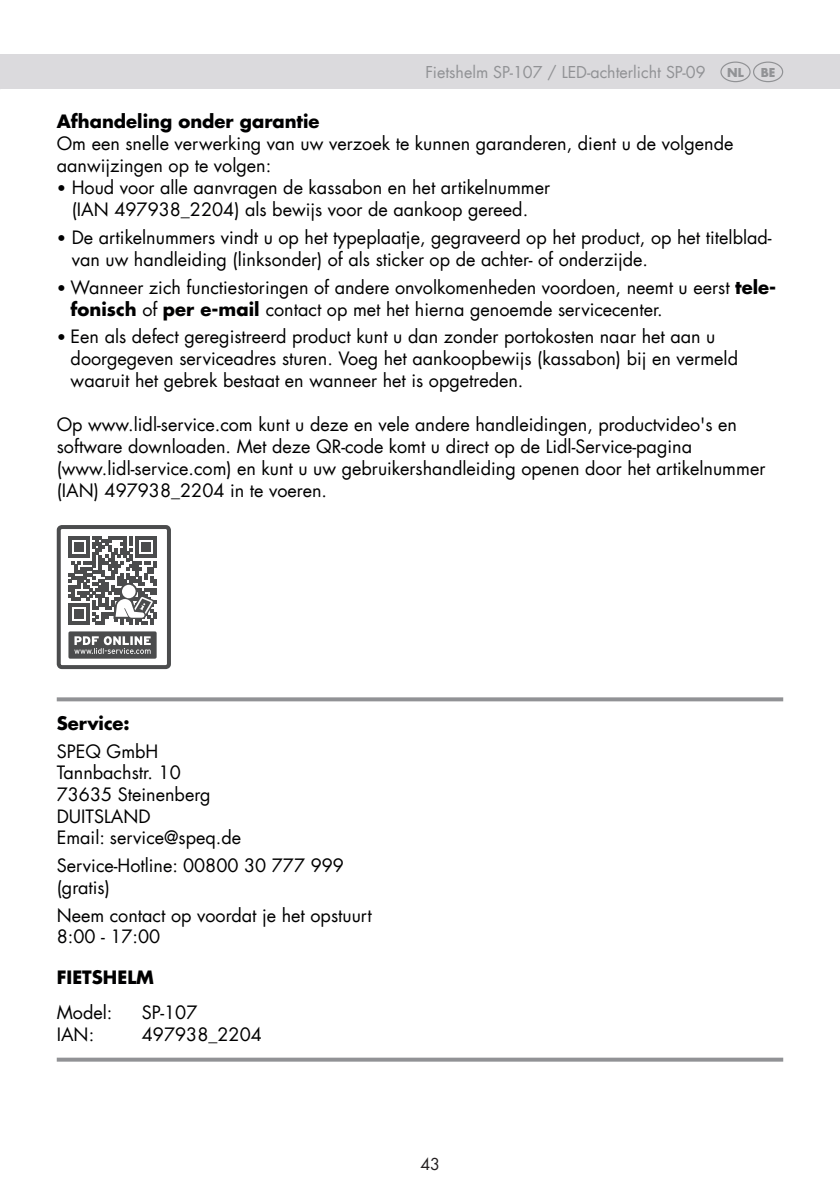
<style>
.page{position:relative;width:840px;height:1191px;background:#fff}
.page>*{position:absolute;margin:0;border:0;box-sizing:border-box;transform-origin:0 0}
.t1{font:18px/22px "Futura Com";color:#000001}
.t2{font:700 18px "Futura Com";color:#000001}
.t3{font:16px "Futura Com";color:#919295}
.t4{font:16px "Futura Com";color:#231f20}
.t5{font:700 12px "Futura Com";color:#919295}
.s1{font-family:"DINOT"}
.s2{font-weight:700}
</style>
<div class="page">
<div style="left:0;top:54px;width:839px;height:35px;background:#dbdadd"></div>
<div style="left:720px;top:62px;width:30px;height:20px;border:1px solid #919295;border-radius:50%"></div>
<div style="left:752px;top:62px;width:30px;height:20px;border:1px solid #919295;border-radius:50%"></div>
<svg style="left:57px;top:697px;width:725px;height:4px;background:#9b9b9e"></svg>
<svg style="left:57px;top:1057px;width:725px;height:4px;background:#a3a3a6"></svg>
<div style="left:57px;top:525px;width:114px;height:144px;border:4px solid #4b4c4d;border-radius:3px"></div>
<div style="left:68px;top:631px;width:88px;height:27px;background:#4b4c4d;border-radius:2px"></div>
<svg style="left:74px;top:636px;width:77px;height:18px"></svg>
<svg style="left:68px;top:537px;width:88px;height:87px"></svg>
<p class="t3" style="left:425px;top:61px;width:281px">Fietshelm SP-107 / LED-achterlicht SP-09</p>
<p class="t5" style="left:726px;top:63px;width:18px">NL</p>
<p class="t5" style="left:760px;top:63px;width:16px">BE</p>
<p class="t2" style="left:57px;top:108px;width:264px">Afhandeling onder garantie</p>
<p class="t1" style="left:57px;top:132px;width:677px">Om een snelle verwerking van uw verzoek te kunnen garanderen, dient u de volgende</p>
<p class="t1" style="left:57px;top:154px;width:216px">aanwijzingen op te volgen:</p>
<p class="t1" style="left:57px;top:176px;width:494px"><span class="s1">∙</span> Houd voor alle aanvragen de kassabon en het artikelnummer</p>
<p class="t1" style="left:72px;top:198px;width:458px">(IAN 497938_2204) als bewijs voor de aankoop gereed.</p>
<p class="t1" style="left:72px;top:226px;width:701px;text-indent:-15px"><span class="s1">∙</span> De artikelnummers vindt u op het typeplaatje, gegraveerd op het product, op het titelblad&shy;van uw handleiding (linksonder) of als sticker op de achter- of onderzijde.</p>
<p class="t1" style="left:71px;top:276px;width:706px;text-indent:-14px"><span class="s1">∙</span> Wanneer zich functiestoringen of andere onvolkomenheden voordoen, neemt u eerst <span class="s2">tele&shy;fonisch</span> of <span class="s2">per e-mail</span> contact op met het hierna genoemde servicecenter.</p>
<p class="t1" style="left:71px;top:325px;width:668px;text-indent:-14px"><span class="s1">∙</span> Een als defect geregistreerd product kunt u dan zonder portokosten naar het aan u doorgegeven serviceadres sturen. Voeg het aankoopbewijs (kassabon) bij en vermeld waaruit het gebrek bestaat en wanneer het is opgetreden.</p>
<p class="t1" style="left:57px;top:413px;width:709px">Op www.lidl-service.com kunt u deze en vele andere handleidingen, productvideo's en software downloaden. Met deze QR-code komt u direct op de Lidl-Service-pagina (www.lidl-service.com) en kunt u uw gebruikershandleiding openen door het artikelnummer (IAN) 497938_2204 in te voeren.</p>
<p class="t2" style="left:57px;top:709px;width:74px">Service:</p>
<p class="t1" style="left:57px;top:740px;width:186px">SPEQ GmbH<br>Tannbachstr. 10<br>73635 Steinenberg<br>DUITSLAND<br>Email: service@speq.de</p>
<p class="t1" style="left:57px;top:854px;width:288px">Service-Hotline: 00800 30 777 999 (gratis)</p>
<p class="t1" style="left:57px;top:904px;width:316px">Neem contact op voordat je het opstuurt<br>8:00 - 17:00</p>
<p class="t2" style="left:57px;top:963px;width:99px">FIETSHELM</p>
<p class="t1" style="left:57px;top:1000px;width:57px">Model:</p>
<p class="t1" style="left:142px;top:1000px;width:57px">SP-107</p>
<p class="t1" style="left:57px;top:1022px;width:39px">IAN:</p>
<p class="t1" style="left:142px;top:1022px;width:121px">497938_2204</p>
<p class="t4" style="left:420px;top:1153px;width:21px">43</p>
</div>
